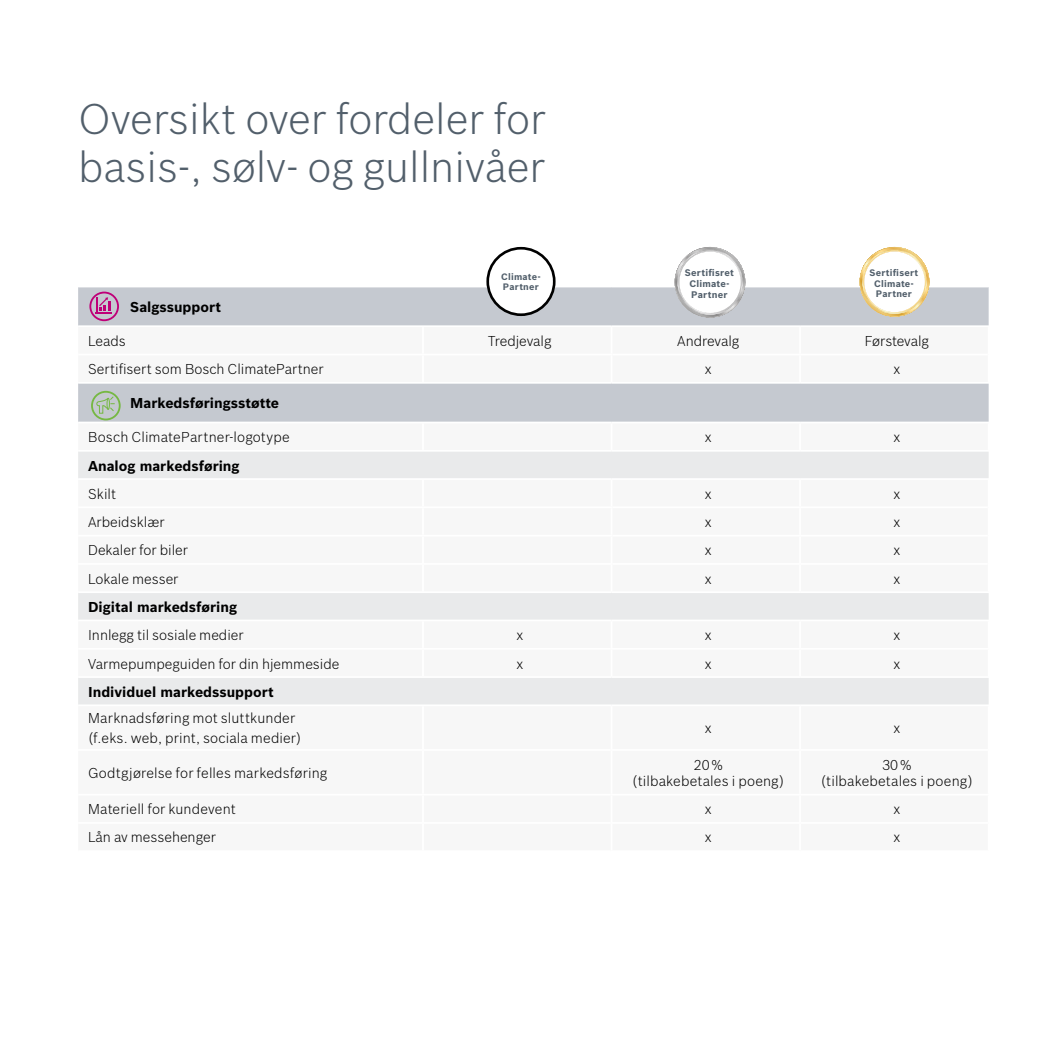
<style>
.page{position:relative;width:1042px;height:1042px;background:#fff}
.page>*{position:absolute;margin:0;border:0;box-sizing:border-box;transform-origin:0 0}
.t1{font:300 42px/47.6px "Bosch Sans";color:#525f6b}
.t2{font:300 14px/16.8px "Bosch Sans";color:#000;text-align:center}
.t3{font:700 14px "Bosch Sans";color:#000}
.t4{font:700 9.28px/10.7px "Bosch Sans";letter-spacing:.025em;color:#525f6b;text-align:center}
.t5{font:700 9.1px/10.5px "Bosch Sans";letter-spacing:.025em;color:#525f6b}
</style>
<div class="page">
<div style="left:78px;top:287px;width:910px;height:38px;background:#c5c9d0"></div>
<div style="left:78px;top:384px;width:910px;height:38px;background:#c5c9d0"></div>
<svg style="left:78px;top:452px;width:910px;height:252px"></svg>
<hr style="left:78px;top:506px;width:345px;height:2px;background:#fff">
<hr style="left:423px;top:506px;width:189px;height:2px;background:#fff">
<hr style="left:78px;top:535px;width:345px;height:1px;background:#fff">
<hr style="left:423px;top:535px;width:189px;height:1px;background:#fff">
<hr style="left:78px;top:563px;width:345px;height:2px;background:#fff">
<hr style="left:423px;top:563px;width:189px;height:2px;background:#fff">
<hr style="left:422px;top:621px;width:2px;height:27px;background:#fff">
<hr style="left:422px;top:649px;width:2px;height:27px;background:#fff">
<hr style="left:611px;top:648px;width:189px;height:1px;background:#fff">
<hr style="left:800px;top:648px;width:189px;height:1px;background:#fff">
<hr style="left:612px;top:506px;width:188px;height:2px;background:#fff">
<hr style="left:800px;top:506px;width:188px;height:2px;background:#fff">
<hr style="left:612px;top:535px;width:188px;height:1px;background:#fff">
<hr style="left:800px;top:535px;width:188px;height:1px;background:#fff">
<hr style="left:612px;top:563px;width:188px;height:2px;background:#fff">
<hr style="left:800px;top:563px;width:188px;height:2px;background:#fff">
<hr style="left:78px;top:648px;width:345px;height:1px;background:#fff">
<hr style="left:423px;top:648px;width:188px;height:1px;background:#fff">
<hr style="left:422px;top:480px;width:2px;height:26px;background:#fff">
<hr style="left:799px;top:480px;width:2px;height:26px;background:#fff">
<hr style="left:422px;top:508px;width:2px;height:27px;background:#fff">
<hr style="left:799px;top:508px;width:2px;height:27px;background:#fff">
<hr style="left:422px;top:536px;width:2px;height:27px;background:#fff">
<hr style="left:799px;top:536px;width:2px;height:27px;background:#fff">
<hr style="left:422px;top:565px;width:2px;height:26px;background:#fff">
<svg style="left:611px;top:480px;width:1px;height:111px"></svg>
<hr style="left:799px;top:565px;width:2px;height:26px;background:#fff">
<hr style="left:799px;top:621px;width:2px;height:27px;background:#fff">
<svg style="left:611px;top:621px;width:1px;height:55px"></svg>
<hr style="left:799px;top:649px;width:2px;height:27px;background:#fff">
<hr style="left:78px;top:478px;width:345px;height:2px;background:#fff">
<hr style="left:423px;top:478px;width:188px;height:2px;background:#fff">
<hr style="left:611px;top:478px;width:189px;height:2px;background:#fff">
<hr style="left:800px;top:478px;width:189px;height:2px;background:#fff">
<hr style="left:78px;top:591px;width:345px;height:2px;background:#fff">
<hr style="left:423px;top:591px;width:188px;height:2px;background:#fff">
<hr style="left:611px;top:591px;width:189px;height:2px;background:#fff">
<hr style="left:800px;top:591px;width:189px;height:2px;background:#fff">
<hr style="left:78px;top:619px;width:345px;height:2px;background:#fff">
<hr style="left:423px;top:619px;width:188px;height:2px;background:#fff">
<hr style="left:611px;top:619px;width:189px;height:2px;background:#fff">
<hr style="left:800px;top:619px;width:189px;height:2px;background:#fff">
<hr style="left:78px;top:676px;width:345px;height:2px;background:#fff">
<hr style="left:423px;top:676px;width:188px;height:2px;background:#fff">
<hr style="left:611px;top:676px;width:189px;height:2px;background:#fff">
<hr style="left:800px;top:676px;width:189px;height:2px;background:#fff">
<div style="left:91px;top:391px;width:30px;height:29px;border:2px solid #76b843;border-radius:50%"></div>
<svg style="left:96px;top:395px;width:19px;height:19px"></svg>
<div style="left:89px;top:292px;width:30px;height:29px;border:2px solid #bf0078;border-radius:50%"></div>
<svg style="left:96px;top:297px;width:16px;height:16px"></svg>
<div style="left:488px;top:248px;width:66px;height:67px;background:#fff;border-radius:50%"></div>
<div style="left:486px;top:247px;width:69px;height:69px;border:3px solid #000;border-radius:50%"></div>
<svg style="left:675px;top:247px;width:70px;height:70px"></svg>
<div style="left:679px;top:251px;width:62px;height:62px;background:#fff;border-radius:50%"></div>
<svg style="left:859px;top:247px;width:70px;height:70px"></svg>
<div style="left:864px;top:251px;width:61px;height:61px;background:#fff;border-radius:50%"></div>
<h1 class="t1" style="left:78px;top:93px;width:469px">Oversikt over fordeler for basis-, sølv- og gullnivåer</h1>
<p class="t3" style="left:130px;top:298px;width:92px">Salgssupport</p>
<p class="t5" style="left:501px;top:271px;width:41px">Climate-<br>Partner</p>
<p class="t4" style="left:685px;top:268px;width:51px">Sertifisret<br>Climate-<br>Partner</p>
<p class="t4" style="left:869px;top:267px;width:50px">Sertifisert<br>Climate-<br>Partner</p>
<p class="t2" style="left:88px;top:332px;width:39px">Leads</p>
<p class="t2" style="left:488px;top:332px;width:65px">Tredjevalg</p>
<p class="t2" style="left:677px;top:332px;width:64px">Andrevalg</p>
<p class="t2" style="left:864px;top:332px;width:66px">Førstevalg</p>
<p class="t2" style="left:88px;top:360px;width:237px">Sertifisert som Bosch ClimatePartner</p>
<p class="t2" style="left:705px;top:360px;width:8px">x</p>
<p class="t2" style="left:893px;top:360px;width:8px">x</p>
<p class="t3" style="left:130px;top:394px;width:150px">Markedsføringsstøtte</p>
<p class="t2" style="left:88px;top:428px;width:203px">Bosch ClimatePartner-logotype</p>
<p class="t2" style="left:705px;top:428px;width:8px">x</p>
<p class="t2" style="left:893px;top:428px;width:8px">x</p>
<p class="t3" style="left:88px;top:457px;width:153px">Analog markedsføring</p>
<p class="t2" style="left:88px;top:484px;width:30px">Skilt</p>
<p class="t2" style="left:705px;top:484px;width:8px">x</p>
<p class="t2" style="left:893px;top:484px;width:8px">x</p>
<p class="t2" style="left:88px;top:513px;width:78px">Arbeidsklær</p>
<p class="t2" style="left:705px;top:513px;width:8px">x</p>
<p class="t2" style="left:893px;top:513px;width:8px">x</p>
<p class="t2" style="left:88px;top:541px;width:101px">Dekaler for biler</p>
<p class="t2" style="left:705px;top:541px;width:8px">x</p>
<p class="t2" style="left:893px;top:541px;width:8px">x</p>
<p class="t2" style="left:88px;top:569px;width:92px">Lokale messer</p>
<p class="t2" style="left:705px;top:569px;width:8px">x</p>
<p class="t2" style="left:893px;top:569px;width:8px">x</p>
<p class="t3" style="left:88px;top:598px;width:150px">Digital markedsføring</p>
<p class="t2" style="left:88px;top:625px;width:157px">Innlegg til sosiale medier</p>
<p class="t2" style="left:516px;top:626px;width:8px">x</p>
<p class="t2" style="left:705px;top:626px;width:8px">x</p>
<p class="t2" style="left:893px;top:626px;width:8px">x</p>
<p class="t2" style="left:88px;top:654px;width:253px">Varmepumpeguiden for din hjemmeside</p>
<p class="t2" style="left:516px;top:654px;width:8px">x</p>
<p class="t2" style="left:705px;top:654px;width:8px">x</p>
<p class="t2" style="left:893px;top:654px;width:8px">x</p>
<p class="t3" style="left:88px;top:683px;width:187px">Individuel markedssupport</p>
<p class="t2" style="left:88px;top:708px;width:215px;line-height:19.2px;text-align:left">Marknadsføring mot sluttkunder (f.eks. web, print, sociala medier)</p>
<p class="t2" style="left:705px;top:719px;width:8px">x</p>
<p class="t2" style="left:893px;top:719px;width:8px">x</p>
<p class="t2" style="left:88px;top:763px;width:241px">Godtgjørelse for felles markedsføring</p>
<p class="t2" style="left:632px;top:755px;width:154px">20 %<br>(tilbakebetales i poeng)</p>
<p class="t2" style="left:821px;top:755px;width:154px">30 %<br>(tilbakebetales i poeng)</p>
<p class="t2" style="left:88px;top:800px;width:149px">Materiell for kundevent</p>
<p class="t2" style="left:705px;top:800px;width:8px">x</p>
<p class="t2" style="left:893px;top:800px;width:8px">x</p>
<p class="t2" style="left:88px;top:828px;width:129px">Lån av messehenger</p>
<p class="t2" style="left:705px;top:828px;width:8px">x</p>
<p class="t2" style="left:893px;top:828px;width:8px">x</p>
</div>
